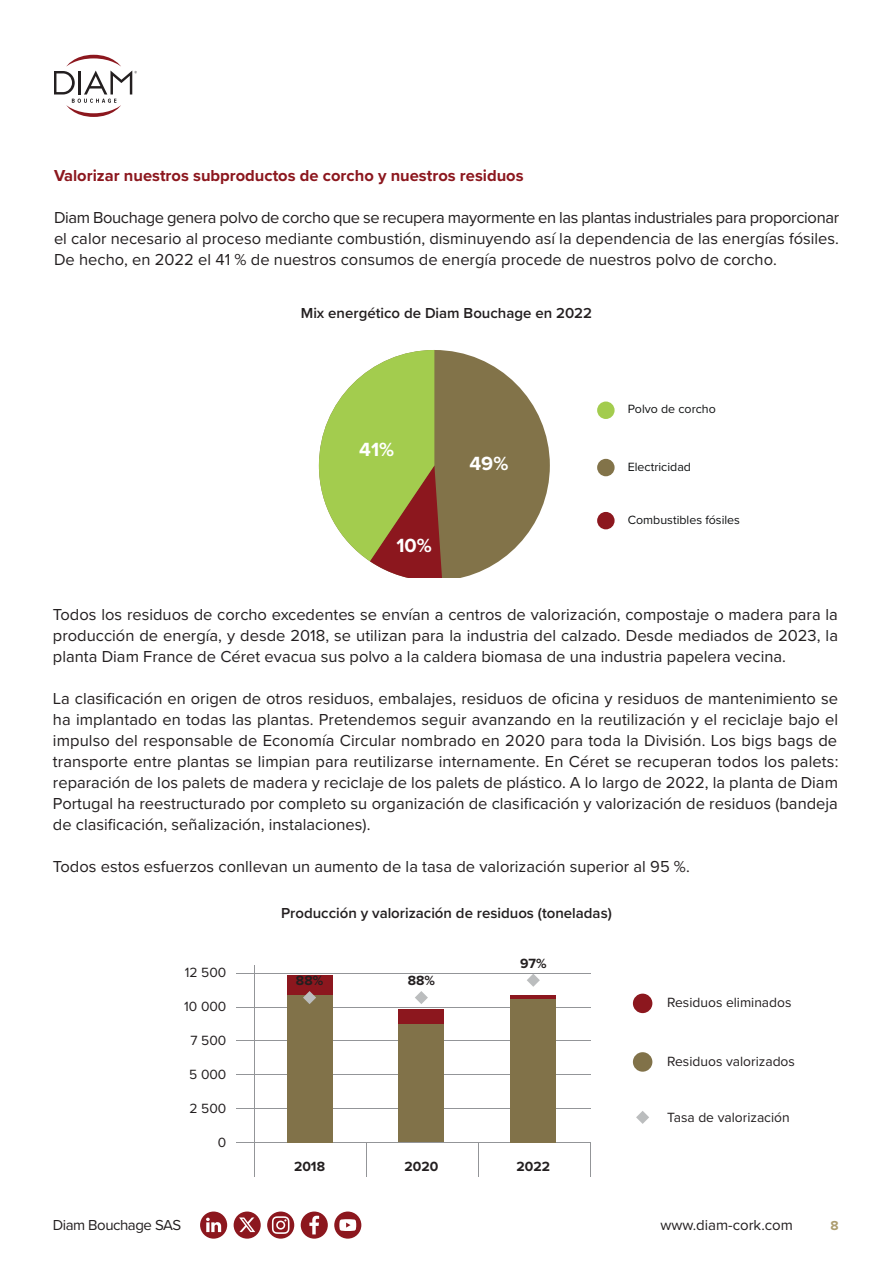
<style>
.page{position:relative;width:893px;height:1263px;background:#fff}
.page>*{position:absolute;margin:0;border:0;box-sizing:border-box;transform-origin:0 0}
.t1{font:700 19.8px "Proxima Nova";color:#fff}
.t2{font:16.5px/21px "Proxima Nova";color:#231f20;text-align:justify}
.t3{font:700 16.5px "Proxima Nova";color:#8c171e}
.t4{font:600 15px "Proxima Nova";color:#231f20}
.t5{font:15px "Proxima Nova";color:#231f20}
.t6{font:15px "Proxima Nova";letter-spacing:-.03em;color:#231f20}
.t7{font:13.8px "Proxima Nova";color:#231f20}
.t8{font:700 13.8px "Proxima Nova";color:#231f20}
.t9{font:700 13.5px "Proxima Nova";color:#ad9d6e}
.t10{font:12.45px "Proxima Nova";color:#111314}
</style>
<div class="page">
<svg style="left:54px;top:55px;width:83px;height:62px"></svg>
<div style="left:234px;top:1211px;width:27px;height:27px;background:#8c171e;border-radius:50%"></div>
<div style="left:301px;top:1211px;width:27px;height:27px;background:#8c171e;border-radius:50%"></div>
<svg style="left:267px;top:1211px;width:27px;height:27px"></svg>
<div style="left:334px;top:1211px;width:27px;height:27px;background:#8c171e;border-radius:50%"></div>
<div style="left:200px;top:1211px;width:27px;height:27px;background:#8c171e;border-radius:50%"></div>
<svg style="left:239px;top:1217px;width:16px;height:15px"></svg>
<svg style="left:272px;top:1216px;width:17px;height:18px"></svg>
<svg style="left:309px;top:1216px;width:10px;height:18px"></svg>
<svg style="left:339px;top:1219px;width:17px;height:12px"></svg>
<svg style="left:206px;top:1218px;width:15px;height:14px"></svg>
<hr style="left:254px;top:965px;width:1px;height:211px;background:#939598">
<hr style="left:366px;top:1142px;width:1px;height:34px;background:#939598">
<hr style="left:478px;top:1142px;width:1px;height:34px;background:#939598">
<hr style="left:590px;top:1142px;width:1px;height:34px;background:#939598">
<hr style="left:236px;top:1142px;width:354px;height:1px;background:#939598">
<hr style="left:236px;top:1108px;width:354px;height:1px;background:#939598">
<hr style="left:236px;top:1074px;width:354px;height:1px;background:#939598">
<hr style="left:236px;top:1041px;width:354px;height:1px;background:#939598">
<hr style="left:236px;top:1007px;width:354px;height:1px;background:#939598">
<hr style="left:236px;top:973px;width:354px;height:1px;background:#939598">
<div style="left:633px;top:993px;width:19px;height:20px;background:#8c171e;border-radius:50%"></div>
<div style="left:633px;top:1052px;width:19px;height:20px;background:#817249;border-radius:50%"></div>
<div style="left:287px;top:975px;width:45px;height:167px;background:#817249"></div>
<div style="left:399px;top:1009px;width:45px;height:133px;background:#817249"></div>
<div style="left:511px;top:997px;width:45px;height:145px;background:#817249"></div>
<svg style="left:415px;top:991px;width:13px;height:13px"></svg>
<svg style="left:527px;top:974px;width:13px;height:13px"></svg>
<svg style="left:636px;top:1111px;width:13px;height:13px"></svg>
<div style="left:287px;top:975px;width:45px;height:20px;background:#8c171e"></div>
<svg style="left:303px;top:991px;width:13px;height:13px"></svg>
<div style="left:399px;top:1009px;width:45px;height:15px;background:#8c171e"></div>
<hr style="left:511px;top:995px;width:45px;height:3px;background:#8c171e">
<svg style="left:442px;top:350px;width:108px;height:228px;fill:#827349"></svg>
<div style="left:597px;top:459px;width:18px;height:17px;background:#827349;border-radius:50%"></div>
<div style="left:597px;top:401px;width:18px;height:18px;background:#a3cc4e;border-radius:50%"></div>
<div style="left:597px;top:512px;width:18px;height:17px;background:#8c171e;border-radius:50%"></div>
<svg style="left:319px;top:350px;width:123px;height:228px"></svg>
<p class="t3" style="left:54px;top:164px;width:471px">Valorizar nuestros subproductos de corcho y nuestros residuos</p>
<p class="t2" style="left:54px;top:207px;width:787px">Diam Bouchage genera polvo de corcho que se recupera mayormente en las plantas industriales para proporcionar el calor necesario al proceso mediante combustión, disminuyendo así la dependencia de las energías fósiles.<br>De hecho, en 2022 el 41 % de nuestros consumos de energía procede de nuestros polvo de corcho.</p>
<p class="t4" style="left:301px;top:302px;width:293px">Mix energético de Diam Bouchage en 2022</p>
<p class="t1" style="left:359px;top:434px;width:36px">41%</p>
<p class="t1" style="left:396px;top:531px;width:37px">10%</p>
<p class="t1" style="left:469px;top:449px;width:40px">49%</p>
<p class="t10" style="left:628px;top:400px;width:90px">Polvo de corcho</p>
<p class="t10" style="left:628px;top:457px;width:65px">Electricidad</p>
<p class="t10" style="left:628px;top:510px;width:114px">Combustibles fósiles</p>
<p class="t2" style="left:53px;top:603px;width:787px">Todos los residuos de corcho excedentes se envían a centros de valorización, compostaje o madera para la producción de energía, y desde 2018, se utilizan para la industria del calzado. Desde mediados de 2023, la planta Diam France de Céret evacua sus polvo a la caldera biomasa de una industria papelera vecina.</p>
<p class="t2" style="left:53px;top:687px;width:787px">La clasificación en origen de otros residuos, embalajes, residuos de oficina y residuos de mantenimiento se ha implantado en todas las plantas. Pretendemos seguir avanzando en la reutilización y el reciclaje bajo el impulso del responsable de Economía Circular nombrado en 2020 para toda la División. Los bigs bags de transporte entre plantas se limpian para reutilizarse internamente. En Céret se recuperan todos los palets: reparación de los palets de madera y reciclaje de los palets de plástico. A lo largo de 2022, la planta de Diam Portugal ha reestructurado por completo su organización de clasificación y valorización de residuos (bandeja de clasificación, señalización, instalaciones).</p>
<p class="t2" style="left:53px;top:855px;width:638px">Todos estos esfuerzos conllevan un aumento de la tasa de valorización superior al 95 %.</p>
<p class="t7" style="left:185px;top:962px;width:43px">12 500</p>
<p class="t7" style="left:184px;top:996px;width:44px">10 000</p>
<p class="t7" style="left:191px;top:1030px;width:37px">7 500</p>
<p class="t7" style="left:189px;top:1064px;width:39px">5 000</p>
<p class="t7" style="left:190px;top:1098px;width:38px">2 500</p>
<p class="t7" style="left:218px;top:1132px;width:10px">0</p>
<p class="t4" style="left:281px;top:901px;width:332px">Producción y valorización de residuos (toneladas)</p>
<p class="t8" style="left:296px;top:970px;width:29px">88%</p>
<p class="t8" style="left:408px;top:970px;width:29px">88%</p>
<p class="t8" style="left:520px;top:953px;width:28px">97%</p>
<p class="t8" style="left:294px;top:1156px;width:32px">2018</p>
<p class="t8" style="left:404px;top:1156px;width:35px">2020</p>
<p class="t8" style="left:517px;top:1156px;width:35px">2022</p>
<p class="t7" style="left:667px;top:992px;width:126px">Residuos eliminados</p>
<p class="t7" style="left:667px;top:1051px;width:129px">Residuos valorizados</p>
<p class="t7" style="left:667px;top:1106px;width:124px">Tasa de valorización</p>
<p class="t6" style="left:53px;top:1214px;width:130px">Diam Bouchage SAS</p>
<p class="t5" style="left:660px;top:1214px;width:134px">www.diam-cork.com</p>
<p class="t9" style="left:831px;top:1215px;width:10px">8</p>
</div>
